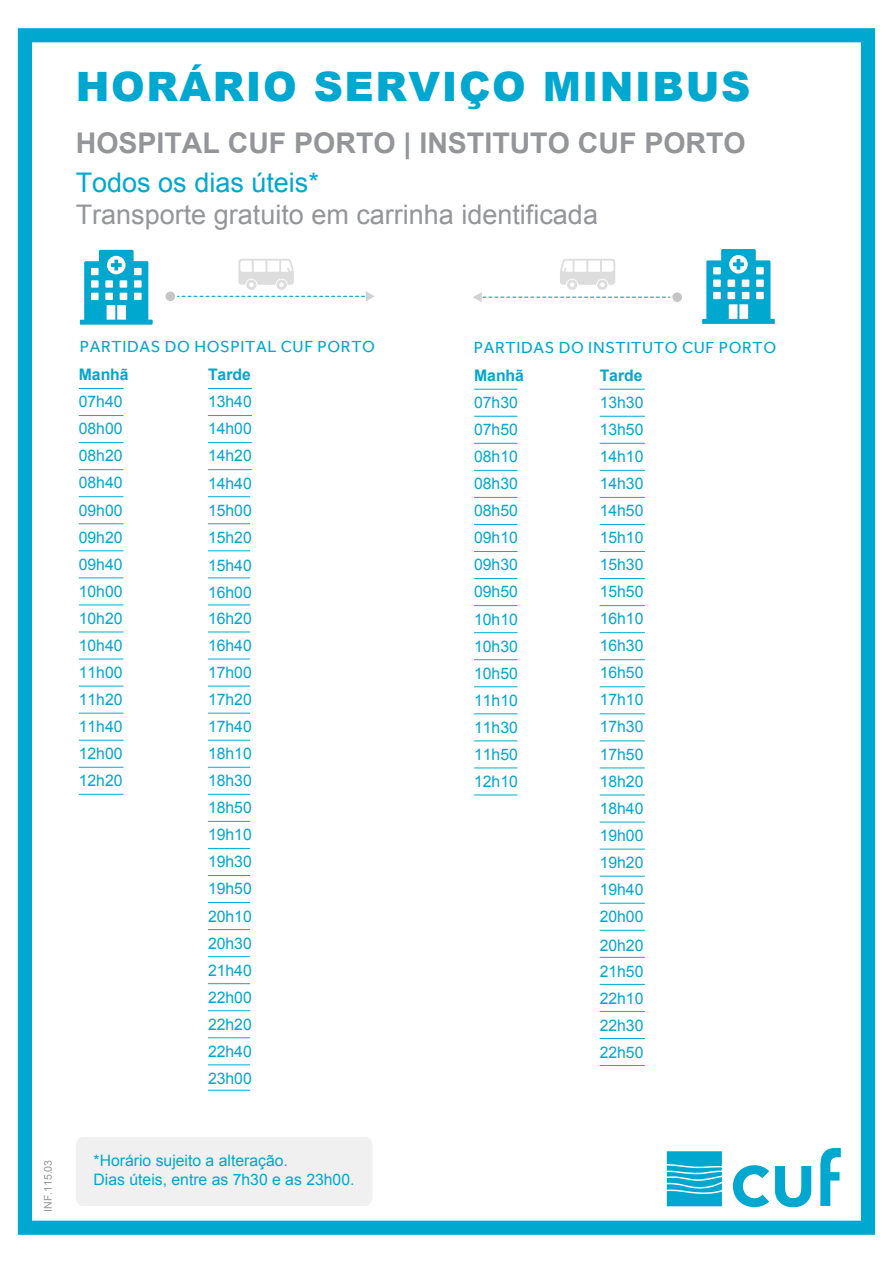
<style>
.page{position:relative;width:893px;height:1263px;background:#fff}
.page>*{position:absolute;margin:0;border:0;box-sizing:border-box;transform-origin:0 0}
.t1{font:900 40.5px "Arial";letter-spacing:.04em;color:#00a7cf}
.t2{font:700 28.5px "Arial";color:#939598}
.t3{font:27px "Arial";color:#939598}
.t4{font:27px "Arial";color:#00a7cf}
.t5{font:16.5px "Effra";letter-spacing:.04em;color:#00a7cf}
.t6{font:15.9px/27px "Arial";color:#00a7cf;text-align:justify}
.t7{font:700 15.9px "Arial";color:#00a7cf}
.t8{font:15.75px/18.9px "Arial";color:#00a7cf}
.t9{font:10.8px "Arial";color:#939698}
</style>
<div class="page">
<div style="left:76px;top:1137px;width:296px;height:69px;background:#f0f0f0"></div>
<hr style="left:600px;top:389px;width:45px;height:1px;background:#00acd3">
<hr style="left:600px;top:416px;width:45px;height:1px;background:#00acd3">
<hr style="left:600px;top:443px;width:45px;height:1px;background:#00acd3">
<hr style="left:600px;top:470px;width:45px;height:1px;background:#00acd3">
<hr style="left:600px;top:497px;width:45px;height:1px;background:#00acd3">
<hr style="left:600px;top:524px;width:45px;height:1px;background:#00acd3">
<hr style="left:600px;top:551px;width:45px;height:1px;background:#00acd3">
<hr style="left:600px;top:578px;width:45px;height:1px;background:#00acd3">
<hr style="left:600px;top:605px;width:45px;height:1px;background:#00acd3">
<hr style="left:600px;top:632px;width:45px;height:1px;background:#00acd3">
<hr style="left:600px;top:659px;width:45px;height:1px;background:#00acd3">
<hr style="left:600px;top:686px;width:45px;height:1px;background:#00acd3">
<hr style="left:600px;top:714px;width:45px;height:1px;background:#00acd3">
<hr style="left:600px;top:741px;width:45px;height:1px;background:#00acd3">
<hr style="left:600px;top:768px;width:45px;height:1px;background:#00acd3">
<hr style="left:600px;top:795px;width:45px;height:1px;background:#00acd3">
<hr style="left:600px;top:822px;width:45px;height:1px;background:#00acd3">
<hr style="left:600px;top:849px;width:45px;height:1px;background:#00acd3">
<hr style="left:600px;top:876px;width:45px;height:1px;background:#00acd3">
<hr style="left:600px;top:903px;width:45px;height:1px;background:#00acd3">
<hr style="left:600px;top:930px;width:45px;height:1px;background:#00acd3">
<hr style="left:600px;top:957px;width:45px;height:1px;background:#00acd3">
<hr style="left:600px;top:984px;width:45px;height:1px;background:#00acd3">
<hr style="left:600px;top:1011px;width:45px;height:1px;background:#00acd3">
<hr style="left:600px;top:1038px;width:45px;height:1px;background:#00acd3">
<hr style="left:600px;top:1065px;width:45px;height:1px;background:#00acd3">
<hr style="left:474px;top:389px;width:43px;height:1px;background:#00acd3">
<hr style="left:474px;top:416px;width:43px;height:1px;background:#00acd3">
<hr style="left:474px;top:443px;width:43px;height:1px;background:#00acd3">
<hr style="left:474px;top:470px;width:43px;height:1px;background:#00acd3">
<hr style="left:474px;top:497px;width:43px;height:1px;background:#00acd3">
<hr style="left:474px;top:524px;width:43px;height:1px;background:#00acd3">
<hr style="left:474px;top:551px;width:43px;height:1px;background:#00acd3">
<hr style="left:474px;top:578px;width:43px;height:1px;background:#00acd3">
<hr style="left:474px;top:605px;width:43px;height:1px;background:#00acd3">
<hr style="left:474px;top:632px;width:43px;height:1px;background:#00acd3">
<hr style="left:474px;top:659px;width:43px;height:1px;background:#00acd3">
<hr style="left:474px;top:686px;width:43px;height:1px;background:#00acd3">
<hr style="left:474px;top:714px;width:43px;height:1px;background:#00acd3">
<hr style="left:474px;top:741px;width:43px;height:1px;background:#00acd3">
<hr style="left:474px;top:768px;width:43px;height:1px;background:#00acd3">
<hr style="left:474px;top:795px;width:43px;height:1px;background:#00acd3">
<hr style="left:79px;top:388px;width:44px;height:1px;background:#00acd3">
<hr style="left:79px;top:415px;width:44px;height:1px;background:#00acd3">
<hr style="left:79px;top:442px;width:44px;height:1px;background:#00acd3">
<hr style="left:79px;top:469px;width:44px;height:1px;background:#00acd3">
<hr style="left:79px;top:496px;width:44px;height:1px;background:#00acd3">
<hr style="left:79px;top:523px;width:44px;height:1px;background:#00acd3">
<hr style="left:79px;top:550px;width:44px;height:1px;background:#00acd3">
<hr style="left:79px;top:578px;width:44px;height:1px;background:#00acd3">
<hr style="left:79px;top:605px;width:44px;height:1px;background:#00acd3">
<hr style="left:79px;top:632px;width:44px;height:1px;background:#00acd3">
<hr style="left:79px;top:659px;width:44px;height:1px;background:#00acd3">
<hr style="left:79px;top:686px;width:44px;height:1px;background:#00acd3">
<hr style="left:79px;top:713px;width:44px;height:1px;background:#00acd3">
<hr style="left:79px;top:740px;width:44px;height:1px;background:#00acd3">
<hr style="left:79px;top:767px;width:44px;height:1px;background:#00acd3">
<hr style="left:79px;top:794px;width:44px;height:1px;background:#00acd3">
<hr style="left:208px;top:388px;width:44px;height:1px;background:#00acd3">
<hr style="left:208px;top:415px;width:44px;height:1px;background:#00acd3">
<hr style="left:208px;top:442px;width:44px;height:1px;background:#00acd3">
<hr style="left:208px;top:469px;width:44px;height:1px;background:#00acd3">
<hr style="left:208px;top:496px;width:42px;height:1px;background:#00acd3">
<hr style="left:208px;top:523px;width:42px;height:1px;background:#00acd3">
<hr style="left:208px;top:550px;width:42px;height:1px;background:#00acd3">
<hr style="left:208px;top:578px;width:42px;height:1px;background:#00acd3">
<hr style="left:208px;top:605px;width:42px;height:1px;background:#00acd3">
<hr style="left:208px;top:632px;width:42px;height:1px;background:#00acd3">
<hr style="left:208px;top:659px;width:42px;height:1px;background:#00acd3">
<hr style="left:208px;top:686px;width:42px;height:1px;background:#00acd3">
<hr style="left:208px;top:713px;width:42px;height:1px;background:#00acd3">
<hr style="left:208px;top:740px;width:42px;height:1px;background:#00acd3">
<hr style="left:208px;top:767px;width:42px;height:1px;background:#00acd3">
<hr style="left:208px;top:794px;width:42px;height:1px;background:#00acd3">
<hr style="left:208px;top:821px;width:42px;height:1px;background:#00acd3">
<hr style="left:208px;top:848px;width:42px;height:1px;background:#00acd3">
<hr style="left:208px;top:875px;width:42px;height:1px;background:#00acd3">
<hr style="left:208px;top:902px;width:42px;height:1px;background:#00acd3">
<hr style="left:208px;top:929px;width:42px;height:1px;background:#00acd3">
<hr style="left:208px;top:956px;width:42px;height:1px;background:#00acd3">
<hr style="left:208px;top:983px;width:42px;height:1px;background:#00acd3">
<hr style="left:208px;top:1010px;width:42px;height:1px;background:#00acd3">
<hr style="left:208px;top:1037px;width:42px;height:1px;background:#00acd3">
<hr style="left:208px;top:1064px;width:42px;height:1px;background:#00acd3">
<hr style="left:208px;top:1090px;width:42px;height:1px;background:#00acd3">
<div style="left:18px;top:28px;width:857px;height:1207px;border:14px solid #00a7cf"></div>
<svg style="left:667px;top:1151px;width:55px;height:55px;background:#23b3d5"></svg>
<svg style="left:820px;top:1148px;width:21px;height:58px"></svg>
<svg style="left:733px;top:1165px;width:36px;height:42px"></svg>
<svg style="left:775px;top:1166px;width:36px;height:41px"></svg>
<svg style="left:80px;top:250px;width:73px;height:75px"></svg>
<svg style="left:702px;top:249px;width:73px;height:75px"></svg>
<svg style="left:672px;top:292px;width:10px;height:10px"></svg>
<svg style="left:473px;top:259px;width:197px;height:43px"></svg>
<div style="left:166px;top:291px;width:9px;height:10px;background:#c6c5c5;border-radius:50%"></div>
<svg style="left:178px;top:259px;width:197px;height:42px"></svg>
<h1 class="t1" style="left:76px;top:57px;width:676px">HORÁRIO SERVIÇO MINIBUS</h1>
<h2 class="t2" style="left:76px;top:124px;width:671px">HOSPITAL CUF PORTO | INSTITUTO CUF PORTO</h2>
<h3 class="t4" style="left:76px;top:165px;width:245px">Todos os dias úteis*</h3>
<h3 class="t3" style="left:76px;top:197px;width:524px">Transporte gratuito em carrinha identificada</h3>
<p class="t5" style="left:80px;top:336px;width:297px">PARTIDAS DO HOSPITAL CUF PORTO</p>
<p class="t5" style="left:474px;top:337px;width:304px">PARTIDAS DO INSTITUTO CUF PORTO</p>
<p class="t7" style="left:79px;top:364px;width:51px">Manhã</p>
<p class="t6" style="left:79px;top:388px;width:45px">07h40<br>08h00<br>08h20<br>08h40<br>09h00<br>09h20<br>09h40<br>10h00<br>10h20<br>10h40<br>11h00<br>11h20<br>11h40<br>12h00<br>12h20</p>
<p class="t7" style="left:208px;top:364px;width:44px">Tarde</p>
<p class="t6" style="left:208px;top:388px;width:45px">13h40<br>14h00<br>14h20<br>14h40<br>15h00<br>15h20<br>15h40<br>16h00<br>16h20<br>16h40<br>17h00<br>17h20<br>17h40<br>18h10<br>18h30<br>18h50<br>19h10<br>19h30<br>19h50<br>20h10<br>20h30<br>21h40<br>22h00<br>22h20<br>22h40<br>23h00</p>
<p class="t7" style="left:474px;top:365px;width:51px">Manhã</p>
<p class="t7" style="left:600px;top:365px;width:44px">Tarde</p>
<p class="t6" style="left:474px;top:389px;width:45px">07h30<br>07h50<br>08h10<br>08h30<br>08h50<br>09h10<br>09h30<br>09h50<br>10h10<br>10h30<br>10h50<br>11h10<br>11h30<br>11h50<br>12h10</p>
<p class="t6" style="left:600px;top:389px;width:45px">13h30<br>13h50<br>14h10<br>14h30<br>14h50<br>15h10<br>15h30<br>15h50<br>16h10<br>16h30<br>16h50<br>17h10<br>17h30<br>17h50<br>18h20<br>18h40<br>19h00<br>19h20<br>19h40<br>20h00</p>
<p class="t6" style="left:600px;top:932px;width:45px">20h20<br>21h50<br>22h10<br>22h30<br>22h50</p>
<p class="t9" style="left:41px;top:1212px;width:53px;rotate:-90deg">INF.115.03</p>
<p class="t8" style="left:94px;top:1151px;width:262px">*Horário sujeito a alteração.<br>Dias úteis, entre as 7h30 e as 23h00.</p>
</div>
